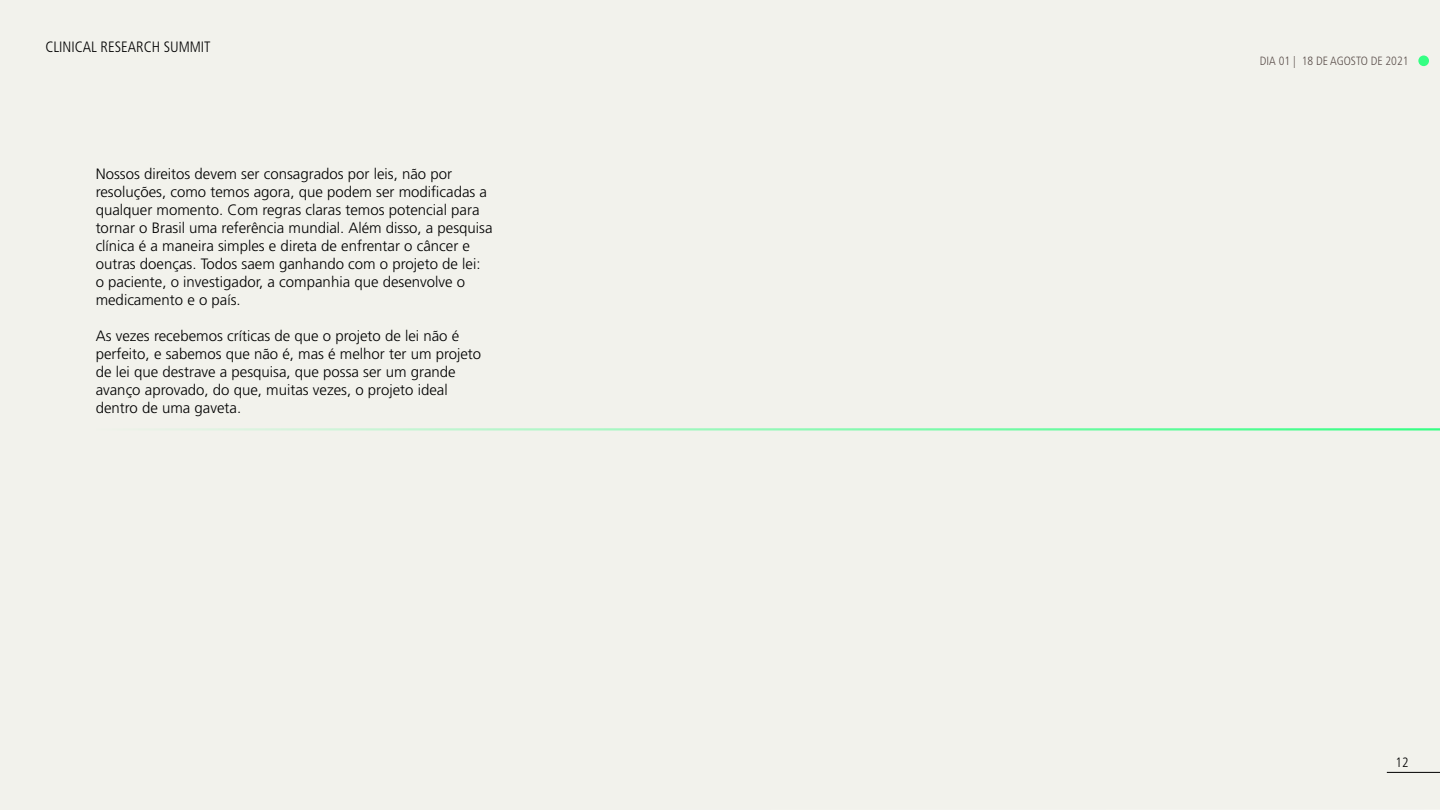
<style>
.page{position:relative;width:1440px;height:810px;background:#f2f2ec}
.page>*{position:absolute;margin:0;border:0;box-sizing:border-box;transform-origin:0 0}
.t1{font:300 15px/18px "Frutiger LT Std";color:#000}
.t2{font:300 condensed 15px "Frutiger LT Std";color:#000}
.t3{font:300 condensed 13.5px "Frutiger LT Std";color:#000}
.t4{font:300 condensed 12px "Frutiger LT Std";color:#5d514d}
</style>
<div class="page">
<hr style="left:1387px;top:772px;width:53px;height:1px;background:#000">
<div style="left:1418px;top:55px;width:11px;height:11px;background:#35ff83;border-radius:50%"></div>
<hr style="left:96px;top:428px;width:1344px;height:3px;background:#35ff83">
<p class="t2" style="left:45px;top:38px;width:167px">CLINICAL RESEARCH SUMMIT</p>
<p class="t1" style="left:96px;top:165px;width:398px">Nossos direitos devem ser consagrados por leis, não por resoluções, como temos agora, que podem ser modificadas a qualquer momento. Com regras claras temos potencial para tornar o Brasil uma referência mundial. Além disso, a pesquisa clínica é a maneira simples e direta de enfrentar o câncer e outras doenças. Todos saem ganhando com o projeto de lei: o paciente, o investigador, a companhia que desenvolve o medicamento e o país.</p>
<p class="t1" style="left:96px;top:327px;width:387px">As vezes recebemos críticas de que o projeto de lei não é perfeito, e sabemos que não é, mas é melhor ter um projeto de lei que destrave a pesquisa, que possa ser um grande avanço aprovado, do que, muitas vezes, o projeto ideal dentro de uma gaveta.</p>
<p class="t4" style="left:1260px;top:54px;width:150px">DIA 01 | 18 DE AGOSTO DE 2021</p>
<p class="t3" style="left:1395px;top:754px;width:15px">12</p>
</div>
